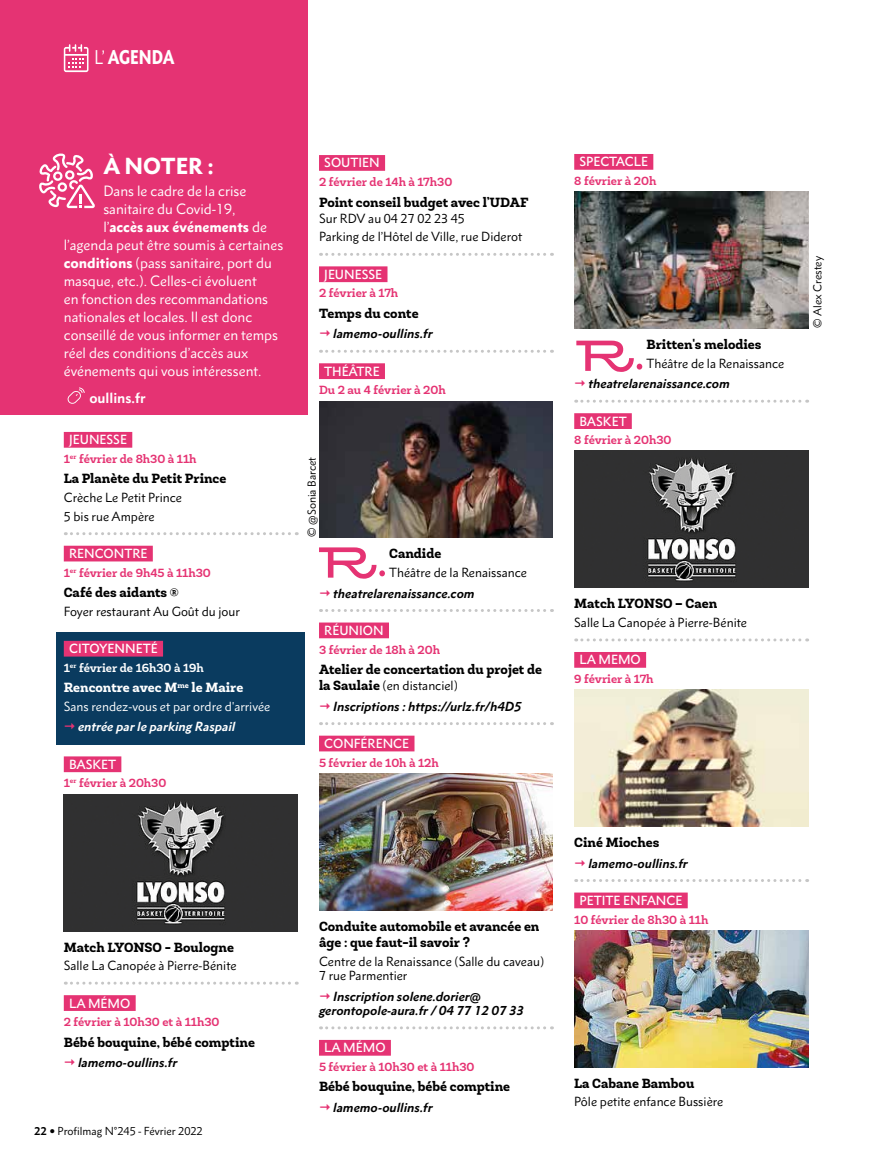
<style>
.page{position:relative;width:872px;height:1170px;background:#fff}
.page>*{position:absolute;margin:0;border:0;box-sizing:border-box;transform-origin:0 0}
.t1{font:900 21px "Metro Nova Pro";color:#fff}
.t2{font:900 condensed 18px "Metro Nova Pro";color:#fff}
.t3{font:800 13.5px/16.2px "Newslab";color:#000}
.t4{font:13.5px "Metro Nova Pro";color:#fff}
.t5{font:800 13.5px "Newslab";color:#fff}
.t6{font:900 13.5px "Metro Nova Pro";color:#fff}
.t7{font:700 13.5px "Metro Nova Pro";color:#fff}
.t8{font:12px/18.6px "Metro Nova Pro";color:#000}
.t9{font:700 12px "Newslab";color:#e53373}
.t10{font:italic 700 12px/20.4px "Metro Nova Pro";color:#000}
.t11{font:500 12px "Metro Nova Pro";color:#fff}
.t12{font:12px "Metro Nova Pro";color:#fff}
.t13{font:italic 700 12px "Metro Nova Pro";color:#fff}
.t14{font:700 12px "Newslab";color:#fff}
.t15{font:10.5px "Metro Nova Pro";color:#000}
.s1{font-weight:400}
.s2{font-weight:900}
.s3{font-family:"Newslab";font-weight:800;font-style:normal;font-size:13.5px}
.s4{font-weight:400;font-style:normal}
.s5{font-weight:700}
</style>
<div class="page">
<div style="left:56px;top:631px;width:248px;height:113px;background:#0a3b5f"></div>
<div style="left:574px;top:154px;width:79px;height:16px;background:#e53373"></div>
<div style="left:574px;top:413px;width:58px;height:16px;background:#e53373"></div>
<div style="left:574px;top:652px;width:72px;height:15px;background:#e53373"></div>
<div style="left:574px;top:892px;width:113px;height:16px;background:#e53373"></div>
<img style="left:574px;top:192px;width:234px;height:136px">
<svg style="left:576px;top:399px;width:231px;height:3px"></svg>
<img style="left:574px;top:451px;width:234px;height:137px">
<svg style="left:576px;top:638px;width:231px;height:3px"></svg>
<img style="left:574px;top:689px;width:234px;height:137px">
<svg style="left:576px;top:879px;width:231px;height:2px"></svg>
<img style="left:574px;top:930px;width:234px;height:137px">
<div style="left:319px;top:155px;width:66px;height:16px;background:#e53373"></div>
<div style="left:319px;top:266px;width:68px;height:16px;background:#e53373"></div>
<div style="left:319px;top:363px;width:66px;height:16px;background:#e53373"></div>
<div style="left:319px;top:622px;width:70px;height:16px;background:#e53373"></div>
<div style="left:319px;top:735px;width:95px;height:16px;background:#e53373"></div>
<div style="left:319px;top:1039px;width:72px;height:16px;background:#e53373"></div>
<svg style="left:320px;top:253px;width:232px;height:3px"></svg>
<svg style="left:320px;top:350px;width:232px;height:3px"></svg>
<img style="left:319px;top:401px;width:234px;height:137px">
<svg style="left:320px;top:609px;width:232px;height:3px"></svg>
<svg style="left:320px;top:722px;width:232px;height:3px"></svg>
<img style="left:319px;top:773px;width:234px;height:137px">
<svg style="left:320px;top:1026px;width:232px;height:3px"></svg>
<div style="left:0;top:0;width:308px;height:415px;background:#e53373"></div>
<svg style="left:64px;top:44px;width:24px;height:28px"></svg>
<svg style="left:39px;top:153px;width:56px;height:55px"></svg>
<div style="left:64px;top:432px;width:68px;height:15px;background:#e53373"></div>
<div style="left:64px;top:545px;width:89px;height:16px;background:#e53373"></div>
<div style="left:64px;top:640px;width:99px;height:16px;background:#e53373"></div>
<div style="left:64px;top:756px;width:57px;height:16px;background:#e53373"></div>
<div style="left:64px;top:995px;width:72px;height:15px;background:#e53373"></div>
<svg style="left:67px;top:387px;width:18px;height:17px"></svg>
<svg style="left:65px;top:532px;width:232px;height:3px"></svg>
<img style="left:64px;top:794px;width:234px;height:137px">
<svg style="left:65px;top:981px;width:232px;height:3px"></svg>
<svg style="left:576px;top:340px;width:66px;height:32px"></svg>
<svg style="left:319px;top:547px;width:66px;height:31px"></svg>
<h2 class="t2" style="left:95px;top:45px;width:81px"><span class="s1">L’</span> AGENDA</h2>
<h1 class="t1" style="left:103px;top:152px;width:112px">À NOTER :</h1>
<p class="t4" style="left:103px;top:182px;width:144px">Dans le cadre de la crise</p>
<p class="t4" style="left:103px;top:200px;width:133px">sanitaire du Covid-19,</p>
<p class="t6" style="left:103px;top:218px;width:165px"><span class="s1">l’</span>accès aux événements <span class="s1">de</span></p>
<p class="t4" style="left:64px;top:236px;width:221px">l’agenda peut être soumis à certaines</p>
<p class="t4" style="left:64px;top:254px;width:209px"><span class="s2">conditions</span> (pass sanitaire, port du</p>
<p class="t4" style="left:64px;top:272px;width:195px">masque, etc.). Celles-ci évoluent</p>
<p class="t4" style="left:64px;top:290px;width:206px">en fonction des recommandations</p>
<p class="t4" style="left:64px;top:308px;width:190px">nationales et locales. Il est donc</p>
<p class="t4" style="left:64px;top:326px;width:216px">conseillé de vous informer en temps</p>
<p class="t4" style="left:64px;top:344px;width:186px">réel des conditions d’accès aux</p>
<p class="t4" style="left:64px;top:362px;width:199px">événements qui vous intéressent.</p>
<p class="t7" style="left:89px;top:389px;width:58px">oullins.fr</p>
<p class="t11" style="left:69px;top:432px;width:59px">JEUNESSE</p>
<p class="t9" style="left:64px;top:451px;width:134px">1<sup>er</sup> février de 8h30 à 11h</p>
<p class="t3" style="left:64px;top:471px;width:164px">La Planète du Petit Prince</p>
<p class="t8" style="left:64px;top:488px;width:120px">Crèche Le Petit Prince<br>5 bis rue Ampère</p>
<p class="t11" style="left:69px;top:546px;width:80px">RENCONTRE</p>
<p class="t9" style="left:64px;top:565px;width:149px">1<sup>er</sup> février de 9h45 à 11h30</p>
<p class="t3" style="left:64px;top:584px;width:117px">Café des aidants ®</p>
<p class="t8" style="left:64px;top:602px;width:178px">Foyer restaurant Au Goût du jour</p>
<p class="t11" style="left:69px;top:641px;width:90px">CITOYENNETÉ</p>
<p class="t14" style="left:64px;top:660px;width:142px">1<sup>er</sup> février de 16h30 à 19h</p>
<p class="t5" style="left:64px;top:679px;width:181px">Rencontre avec M<sup>me</sup> le Maire</p>
<p class="t12" style="left:64px;top:699px;width:208px">Sans rendez-vous et par ordre d'arrivée</p>
<p class="t13" style="left:78px;top:719px;width:159px">entrée par le parking Raspail</p>
<p class="t11" style="left:69px;top:756px;width:49px">BASKET</p>
<p class="t9" style="left:64px;top:775px;width:104px">1<sup>er</sup> février à 20h30</p>
<p class="t11" style="left:324px;top:155px;width:57px">SOUTIEN</p>
<p class="t9" style="left:319px;top:174px;width:135px">2 février de 14h à 17h30</p>
<p class="t3" style="left:319px;top:194px;width:211px">Point conseil budget avec l’UDAF</p>
<p class="t8" style="left:319px;top:209px;width:205px">Sur RDV au 04 27 02 23 45<br>Parking de l’Hôtel de Ville, rue Diderot</p>
<p class="t11" style="left:324px;top:266px;width:59px">JEUNESSE</p>
<p class="t9" style="left:319px;top:286px;width:81px">2 février à 17h</p>
<p class="t3" style="left:319px;top:305px;width:101px">Temps du conte</p>
<p class="t10" style="left:333px;top:323px;width:101px">lamemo-oullins.fr</p>
<p class="t11" style="left:324px;top:363px;width:57px">THÉÂTRE</p>
<p class="t9" style="left:319px;top:382px;width:128px">Du 2 au 4 février à 20h</p>
<p class="t15" style="left:305px;top:536px;width:81px;rotate:-90deg">© @Sonia Barcet</p>
<p class="t3" style="left:389px;top:545px;width:54px">Candide</p>
<p class="t8" style="left:389px;top:563px;width:139px">Théâtre de la Renaissance</p>
<p class="t10" style="left:333px;top:582px;width:143px">theatrelarenaissance.com</p>
<p class="t11" style="left:324px;top:622px;width:61px">RÉUNION</p>
<p class="t9" style="left:319px;top:641px;width:123px">3 février de 18h à 20h</p>
<p class="t3" style="left:319px;top:661px;width:225px">Atelier de concertation du projet de</p>
<p class="t10" style="left:333px;top:675px;width:190px;text-indent:-14px"><span class="s3">la Saulaie</span> <span class="s4">(en distanciel)<br></span>Inscriptions : https://urlz.fr/h4D5</p>
<p class="t11" style="left:324px;top:735px;width:86px">CONFÉRENCE</p>
<p class="t9" style="left:319px;top:755px;width:121px">5 février de 10h à 12h</p>
<p class="t3" style="left:64px;top:938px;width:172px">Match LYONSO - Boulogne</p>
<p class="t8" style="left:64px;top:956px;width:174px">Salle La Canopée à Pierre-Bénite</p>
<p class="t11" style="left:69px;top:995px;width:63px">LA MÉMO</p>
<p class="t9" style="left:64px;top:1014px;width:157px">2 février à 10h30 et à 11h30</p>
<p class="t3" style="left:64px;top:1033px;width:193px">Bébé bouquine, bébé comptine</p>
<p class="t10" style="left:78px;top:1052px;width:101px">lamemo-oullins.fr</p>
<p class="t15" style="left:34px;top:1123px;width:170px"><span class="s5">22</span> Profilmag N°245 - Février 2022</p>
<p class="t3" style="left:319px;top:918px;width:222px">Conduite automobile et avancée en âge : que faut-il savoir ?</p>
<p class="t8" style="left:319px;top:953px;width:227px;line-height:14.4px">Centre de la Renaissance (Salle du caveau)<br>7 rue Parmentier</p>
<p class="t10" style="left:319px;top:988px;width:207px;line-height:14.4px;text-indent:14px">Inscription solene.dorier@ gerontopole-aura.fr / 04 77 12 07 33</p>
<p class="t11" style="left:324px;top:1040px;width:63px">LA MÉMO</p>
<p class="t9" style="left:319px;top:1059px;width:157px">5 février à 10h30 et à 11h30</p>
<p class="t3" style="left:319px;top:1078px;width:193px">Bébé bouquine, bébé comptine</p>
<p class="t10" style="left:333px;top:1096px;width:101px">lamemo-oullins.fr</p>
<p class="t11" style="left:579px;top:154px;width:70px">SPECTACLE</p>
<p class="t9" style="left:574px;top:173px;width:84px">8 février à 20h</p>
<p class="t3" style="left:646px;top:336px;width:116px">Britten's melodies</p>
<p class="t8" style="left:646px;top:354px;width:139px">Théâtre de la Renaissance</p>
<p class="t10" style="left:588px;top:373px;width:143px">theatrelarenaissance.com</p>
<p class="t11" style="left:579px;top:413px;width:49px">BASKET</p>
<p class="t9" style="left:574px;top:432px;width:99px">8 février à 20h30</p>
<p class="t15" style="left:811px;top:327px;width:73px;rotate:-90deg">© Alex Crestey</p>
<p class="t3" style="left:574px;top:595px;width:144px">Match LYONSO – Caen</p>
<p class="t8" style="left:574px;top:613px;width:174px">Salle La Canopée à Pierre-Bénite</p>
<p class="t11" style="left:579px;top:652px;width:63px">LA MEMO</p>
<p class="t9" style="left:574px;top:671px;width:81px">9 février à 17h</p>
<p class="t3" style="left:574px;top:834px;width:87px">Ciné Mioches</p>
<p class="t10" style="left:588px;top:852px;width:101px">lamemo-oullins.fr</p>
<p class="t11" style="left:579px;top:892px;width:104px">PETITE ENFANCE</p>
<p class="t9" style="left:574px;top:911px;width:136px">10 février de 8h30 à 11h</p>
<p class="t3" style="left:574px;top:1074px;width:122px">La Cabane Bambou</p>
<p class="t8" style="left:574px;top:1092px;width:151px">Pôle petite enfance Bussière</p>
</div>
